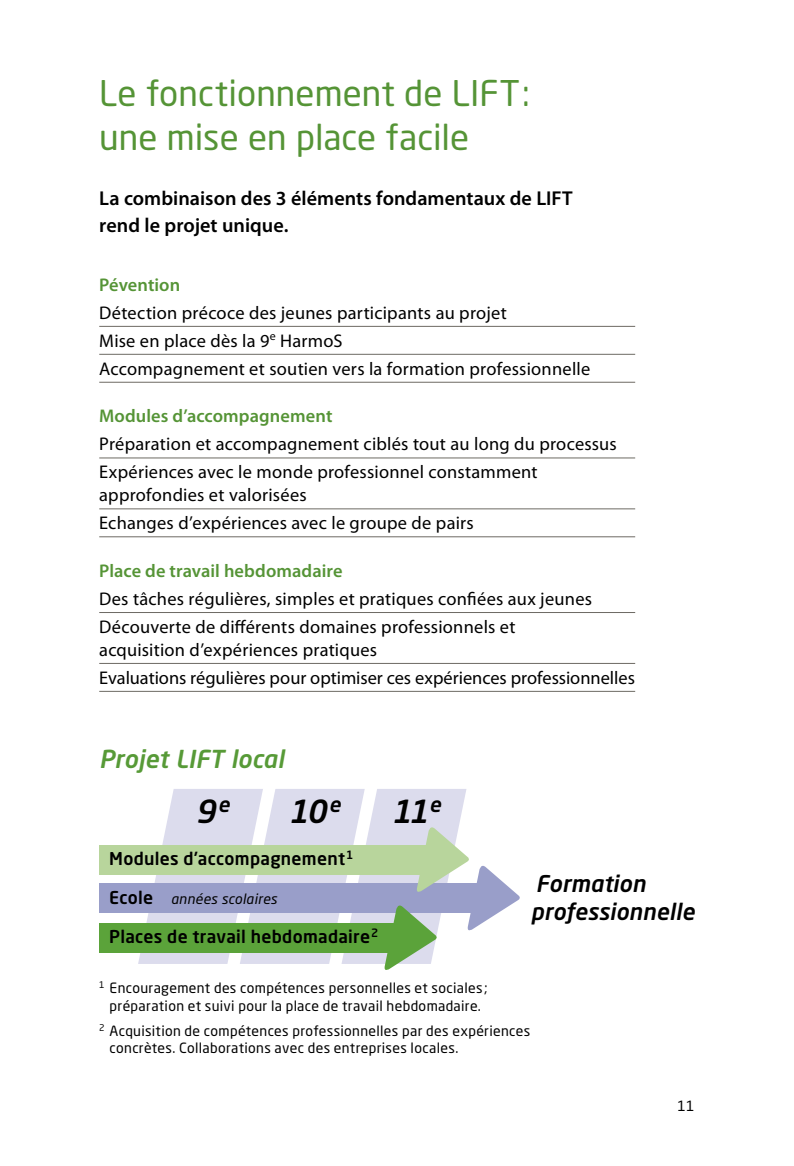
<style>
.page{position:relative;width:794px;height:1166px;background:#fff}
.page>*{position:absolute;margin:0;border:0;box-sizing:border-box;transform-origin:0 0}
.t1{font:35px/43.8px "Neo Sans Pro";letter-spacing:.005em;color:#559436}
.t2{font:italic 500 31.5px "Neo Sans Pro";color:#000}
.t3{font:italic 500 24.5px "Neo Sans Pro";letter-spacing:.005em;color:#579a37}
.t4{font:italic 500 22.75px/28px "Neo Sans Pro";letter-spacing:.01em;color:#000}
.t5{font:600 20.12px/26.2px "Myriad Pro";color:#000}
.t6{font:18.38px/28px "Myriad Pro";letter-spacing:.01em;color:#000}
.t7{font:600 18.38px "Myriad Pro";letter-spacing:.005em;color:#559436}
.t8{font:500 17.5px "Neo Sans Pro";letter-spacing:.015em;color:#000}
.t9{font:14px/17.5px "Neo Sans Pro";letter-spacing:.025em;color:#000;text-align:center}
.t10{font:italic 14px "Neo Sans Pro";letter-spacing:.02em;color:#000}
.s1{font-weight:500;font-style:normal;font-size:17.5px}
</style>
<div class="page">
<hr style="left:99px;top:326px;width:536px;height:1px;background:#6d6a63">
<hr style="left:99px;top:354px;width:536px;height:1px;background:#6d6a63">
<hr style="left:99px;top:382px;width:536px;height:1px;background:#6d6a63">
<hr style="left:99px;top:458px;width:536px;height:1px;background:#6d6a63">
<hr style="left:99px;top:508px;width:536px;height:1px;background:#6d6a63">
<hr style="left:99px;top:536px;width:536px;height:1px;background:#6d6a63">
<hr style="left:99px;top:612px;width:536px;height:1px;background:#6d6a63">
<hr style="left:99px;top:663px;width:536px;height:1px;background:#6d6a63">
<hr style="left:99px;top:691px;width:536px;height:1px;background:#6d6a63">
<div style="left:99px;top:883px;width:387px;height:30px;background:#999ec9"></div>
<div style="left:99px;top:923px;width:308px;height:29px;background:#5ba33a"></div>
<svg style="left:138px;top:789px;width:382px;height:181px"></svg>
<div style="left:99px;top:845px;width:333px;height:29px;background:#b8d59c"></div>
<h1 class="t1" style="left:99px;top:71px;width:432px">Le fonctionnement de LIFT: une mise en place facile</h1>
<p class="t5" style="left:99px;top:185px;width:475px">La combinaison des 3 éléments fondamentaux de LIFT rend le projet unique.</p>
<p class="t7" style="left:99px;top:273px;width:82px">Pévention</p>
<p class="t6" style="left:99px;top:298px;width:492px">Détection précoce des jeunes participants au projet<br>Mise en place dès la 9<sup>e</sup> HarmoS<br>Accompagnement et soutien vers la formation professionnelle</p>
<p class="t7" style="left:99px;top:404px;width:235px">Modules d’accompagnement</p>
<p class="t6" style="left:99px;top:430px;width:519px">Préparation et accompagnement ciblés tout au long du processus<br>Expériences avec le monde professionnel constamment</p>
<p class="t6" style="left:99px;top:481px;width:376px">approfondies et valorisées<br>Echanges d’expériences avec le groupe de pairs</p>
<p class="t7" style="left:99px;top:559px;width:245px">Place de travail hebdomadaire</p>
<p class="t6" style="left:99px;top:584px;width:494px">Des tâches régulières, simples et pratiques confiées aux jeunes<br>Découverte de différents domaines professionnels et</p>
<p class="t6" style="left:99px;top:635px;width:537px">acquisition d’expériences pratiques<br>Evaluations régulières pour optimiser ces expériences professionnelles</p>
<h3 class="t3" style="left:99px;top:743px;width:186px">Projet LIFT local</h3>
<h2 class="t2" style="left:195px;top:791px;width:36px">9<sup>e</sup></h2>
<h2 class="t2" style="left:288px;top:791px;width:54px">10<sup>e</sup></h2>
<h2 class="t2" style="left:391px;top:791px;width:51px">11<sup>e</sup></h2>
<p class="t8" style="left:109px;top:847px;width:246px">Modules d’accompagnement<sup>1</sup></p>
<p class="t10" style="left:109px;top:890px;width:169px"><span class="s1">Ecole</span> années scolaires</p>
<p class="t8" style="left:109px;top:926px;width:271px">Places de travail hebdomadaire<sup>2</sup></p>
<p class="t4" style="left:531px;top:868px;width:165px">Formation professionnelle</p>
<p class="t9" style="left:99px;top:979px;width:390px"><sup>1</sup> Encouragement des compétences personnelles et sociales ; préparation et suivi pour la place de travail hebdomadaire.</p>
<p class="t9" style="left:110px;top:1021px;width:422px;text-align:left;text-indent:-10px"><sup>2</sup> Acquisition de compétences professionnelles par des expériences concrètes. Collaborations avec des entreprises locales.</p>
<p class="t9" style="left:677px;top:1097px;width:19px">11</p>
</div>
